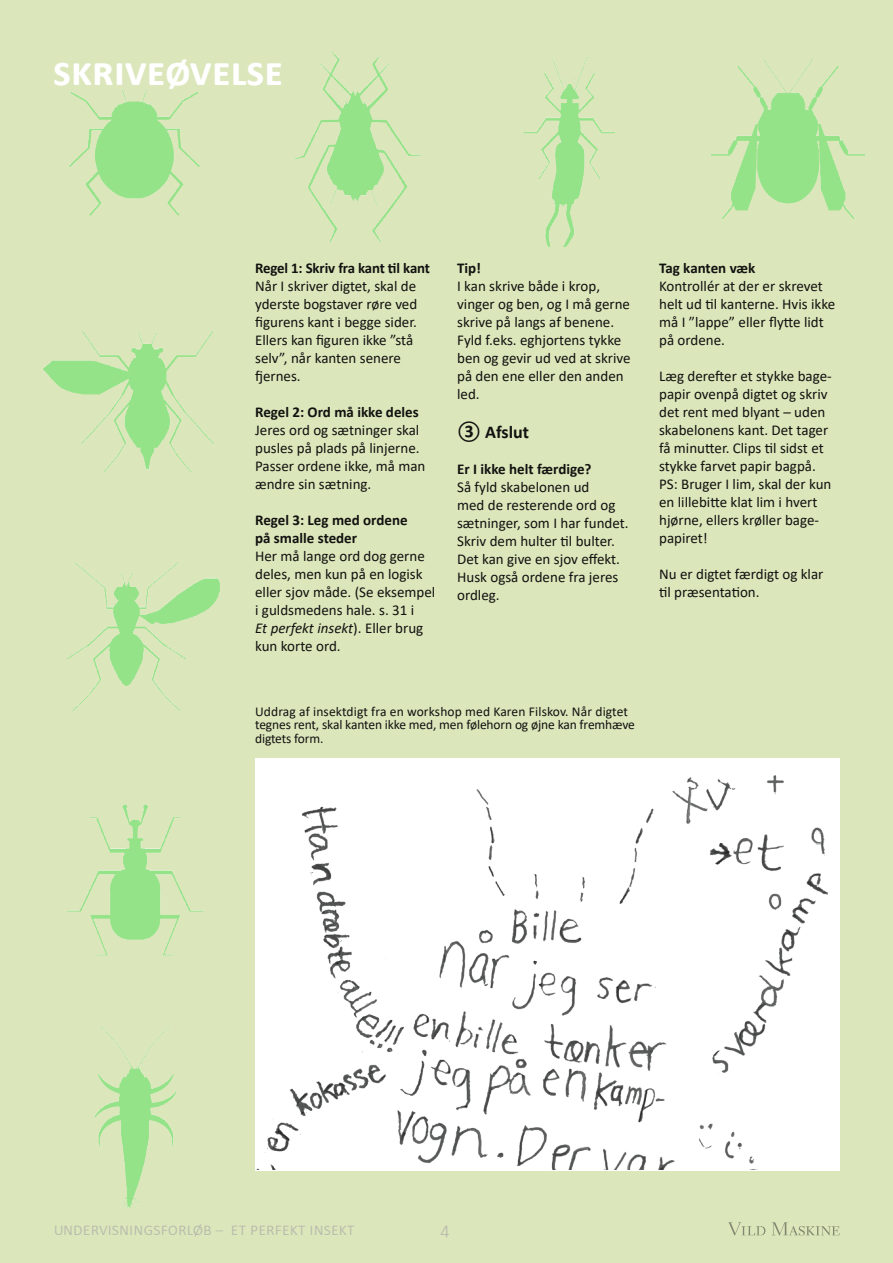
<style>
.page{position:relative;width:893px;height:1263px;background:#fff}
.page>*{position:absolute;margin:0;border:0;box-sizing:border-box;transform-origin:0 0}
.t1{font:700 42px "Calibri";color:#fff}
.t2{font:300 18px "Calibri";color:#a4a6a6}
.t3{font:700 18px "Calibri";color:#11110f}
.t4{font:15px/18px "Calibri";color:#11110f}
.t5{font:700 15px/18px "Calibri";color:#11110f}
.t6{font:13.5px/13.5px "Calibri";letter-spacing:.01em;color:#11110f}
.s1{font-style:italic}
.s2{font-size:15px}
</style>
<div class="page">
<img style="left:0;top:0;width:867px;height:1208px">
<div style="left:244px;top:251px;width:623px;height:1012px;background:#dbe6bb"></div>
<div style="left:867px;top:0;width:26px;height:1263px;background:#dbe6bb"></div>
<svg style="left:728px;top:1222px;width:112px;height:14px;background:#cbd5ad"></svg>
<div style="left:255px;top:758px;width:585px;height:413px;background:#fff"></div>
<img style="left:256px;top:775px;width:572px;height:395px">
<h1 class="t1" style="left:53px;top:41px;width:231px">skriveøvelse</h1>
<p class="t5" style="left:255px;top:259px;width:176px">Regel 1: Skriv fra kant til kant</p>
<p class="t4" style="left:255px;top:276px;width:164px">Når I skriver digtet, skal de yderste bogstaver røre ved figurens kant i begge sider.<br>Ellers kan figuren ikke ”stå selv”, når kanten senere fjernes.</p>
<p class="t5" style="left:255px;top:403px;width:165px">Regel 2: Ord må ikke deles</p>
<p class="t4" style="left:255px;top:420px;width:172px">Jeres ord og sætninger skal pusles på plads på linjerne.<br>Passer ordene ikke, må man ændre sin sætning.</p>
<p class="t5" style="left:255px;top:511px;width:154px">Regel 3: Leg med ordene på smalle steder</p>
<p class="t4" style="left:255px;top:546px;width:182px">Her må lange ord dog gerne deles, men kun på en logisk eller sjov måde. (Se eksempel i guldsmedens hale. s. 31 i<br><span class="s1">Et perfekt insekt</span>). Eller brug kun korte ord.</p>
<p class="t5" style="left:457px;top:259px;width:26px">Tip!</p>
<p class="t4" style="left:457px;top:276px;width:175px">I kan skrive både i krop, vinger og ben, og I må gerne skrive på langs af benene.<br>Fyld f.eks. eghjortens tykke ben og gevir ud ved at skrive på den ene eller den anden led.</p>
<p class="t3" style="left:457px;top:420px;width:73px">③ Afslut</p>
<p class="t5" style="left:457px;top:460px;width:136px">Er I ikke helt færdige?</p>
<p class="t4" style="left:457px;top:478px;width:173px">Så fyld skabelonen ud<br>med de resterende ord og sætninger, som I har fundet.<br>Skriv dem hulter til bulter.<br>Det kan give en sjov effekt.<br>Husk også ordene fra jeres ordleg.</p>
<p class="t6" style="left:255px;top:704px;width:381px">Uddrag af insektdigt fra en workshop med Karen Filskov. Når digtet tegnes rent, skal kanten ikke med, men følehorn og øjne kan fremhæve digtets form.</p>
<p class="t5" style="left:659px;top:259px;width:98px">Tag kanten væk</p>
<p class="t4" style="left:659px;top:276px;width:178px">Kontrollér at der er skrevet helt ud til kanterne. Hvis ikke må I ”lappe” eller flytte lidt på ordene.</p>
<p class="t4" style="left:659px;top:366px;width:174px">Læg derefter et stykke bage&shy;papir ovenpå digtet og skriv det rent med blyant – uden skabelonens kant. Det tager få minutter. Clips til sidst et stykke farvet papir bagpå.<br>PS: Bruger I lim, skal der kun en lillebitte klat lim i hvert hjørne, ellers krøller bage&shy;papiret!</p>
<p class="t4" style="left:659px;top:564px;width:166px">Nu er digtet færdigt og klar til præsentation.</p>
<p class="t2" style="left:53px;top:1218px;width:303px">undervisningsforløb <span class="s2">–</span> et perfekt insekt</p>
<p class="t2" style="left:440px;top:1218px;width:11px">4</p>
</div>
